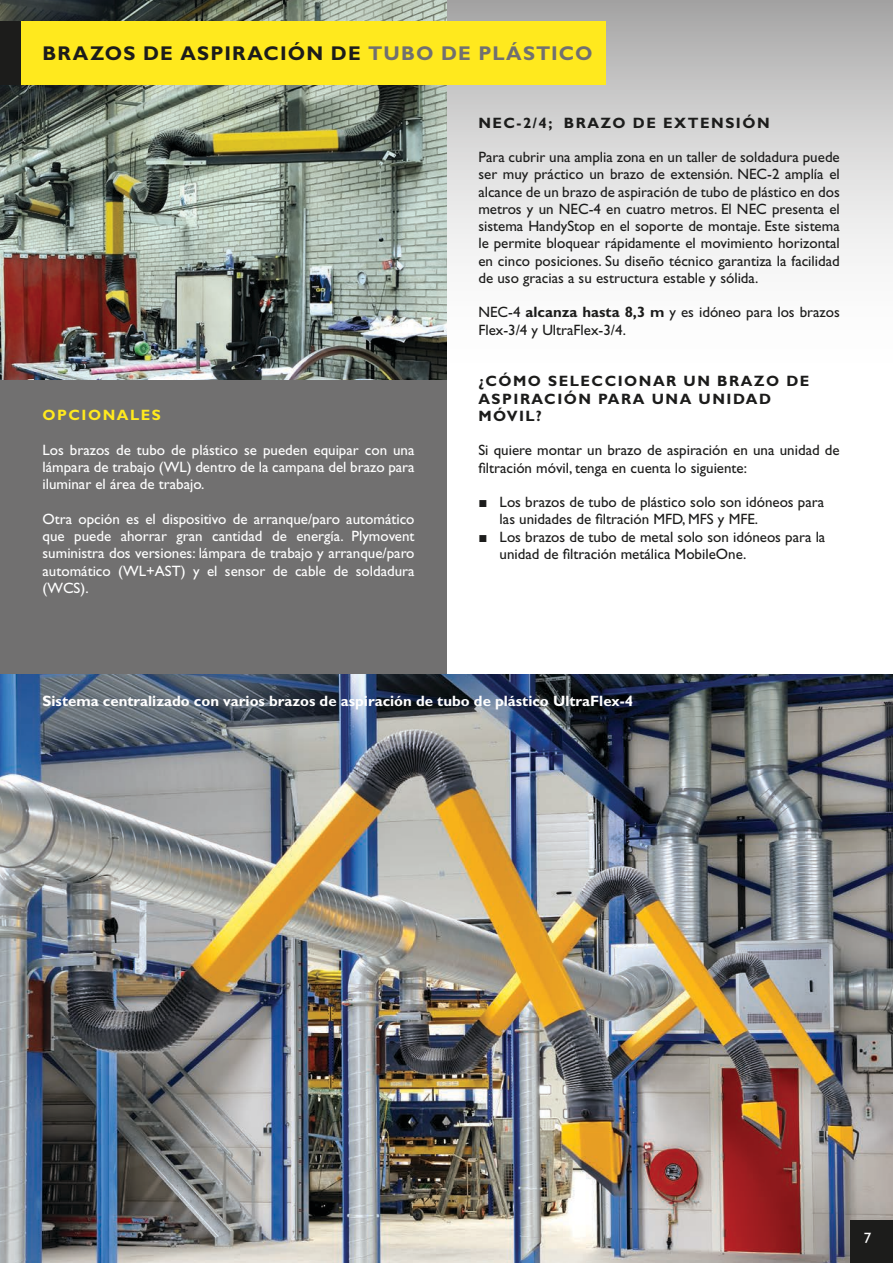
<style>
.page{position:relative;width:893px;height:1263px;background:#fff}
.page>*{position:absolute;margin:0;border:0;box-sizing:border-box;transform-origin:0 0}
.t1{font:700 19.95px "Gill Sans Std";letter-spacing:.06em;color:#1c1c1b}
.t2{font:15px/17.2px "Gill Sans Std";color:#1c1c1b}
.t3{font:15px/17.2px "Gill Sans Std";color:#fff;text-align:justify}
.t4{font:700 15px/17.2px "Gill Sans Std";letter-spacing:.1em;color:#1c1c1b}
.t5{font:700 15px "Gill Sans Std";color:#fff}
.t6{font:700 15px "Gill Sans Std";color:#ffe91e}
.s1{color:#717070}
.s2{font-weight:700}
.s3{font-family:"Arial"}
</style>
<div class="page">
<div style="left:446px;top:0;width:447px;height:379px;background:linear-gradient(to bottom,#b0afaf,#fff)"></div>
<div style="left:0;top:379px;width:446px;height:295px;background:#717070"></div>
<img style="left:0;top:0;width:446px;height:379px">
<img style="left:0;top:674px;width:893px;height:589px">
<div style="left:850px;top:1220px;width:43px;height:43px;background:#1c1c1b"></div>
<div style="left:0;top:21px;width:21px;height:64px;background:#1c1c1b"></div>
<div style="left:21px;top:21px;width:585px;height:64px;background:#ffe91e"></div>
<h1 class="t1" style="left:43px;top:41px;width:552px">BRAZOS DE ASPIRACIÓN DE <span class="s1">TUBO DE PLÁSTICO</span></h1>
<p class="t6" style="left:43px;top:406px;width:39px">OPCIONALES</p>
<p class="t3" style="left:43px;top:441px;width:374px">Los brazos de tubo de plástico se pueden equipar con una lámpara de trabajo (WL) dentro de la campana del brazo para iluminar el área de trabajo.</p>
<p class="t3" style="left:43px;top:510px;width:374px">Otra opción es el dispositivo de arranque/paro automático que puede ahorrar gran cantidad de energía. Plymovent suministra dos versiones: lámpara de trabajo y arranque/paro automático (WL+AST) y el sensor de cable de soldadura (WCS).</p>
<p class="t4" style="left:478px;top:114px;width:13px">NEC</p>
<p class="t4" style="left:517px;top:114px;width:255px">-2/4; BRAZO DE EXTENSIÓN</p>
<p class="t2" style="left:478px;top:149px;width:363px;text-align:justify">Para cubrir una amplia zona en un taller de soldadura puede ser muy práctico un brazo de extensión. NEC-2 amplía el alcance de un brazo de aspiración de tubo de plástico en dos metros y un NEC-4 en cuatro metros. El NEC presenta el sistema HandyStop en el soporte de montaje. Este sistema le permite bloquear rápidamente el movimiento horizontal en cinco posiciones. Su diseño técnico garantiza la facilidad de uso gracias a su estructura estable y sólida.</p>
<p class="t2" style="left:478px;top:304px;width:363px">NEC-4 <span class="s2">ALCANZA HASTA 8,3 M</span> y es idóneo para los brazos<br>Flex-3/4 y UltraFlex-3/4.</p>
<p class="t4" style="left:478px;top:373px;width:333px">¿CÓMO SELECCIONAR UN BRAZO DE<br>ASPIRACIÓN PARA UNA UNIDAD<br>MÓVIL?</p>
<p class="t2" style="left:478px;top:442px;width:363px">Si quiere montar un brazo de aspiración en una unidad de filtración móvil, tenga en cuenta lo siguiente:</p>
<p class="t2" style="left:500px;top:494px;width:326px;text-indent:-21px"><span class="s3">■</span> Los brazos de tubo de plástico solo son idóneos para las unidades de filtración MFD, MFS y MFE.</p>
<p class="t2" style="left:500px;top:528px;width:327px;text-indent:-21px"><span class="s3">■</span> Los brazos de tubo de metal solo son idóneos para la unidad de filtración metálica MobileOne.</p>
<p class="t5" style="left:43px;top:691px;width:592px">SISTEMA CENTRALIZADO CON VARIOS BRAZOS DE ASPIRACIÓN DE TUBO DE PLÁSTICO ULTRAFLEX-4</p>
<p class="t3" style="left:864px;top:1229px;width:9px">7</p>
</div>
